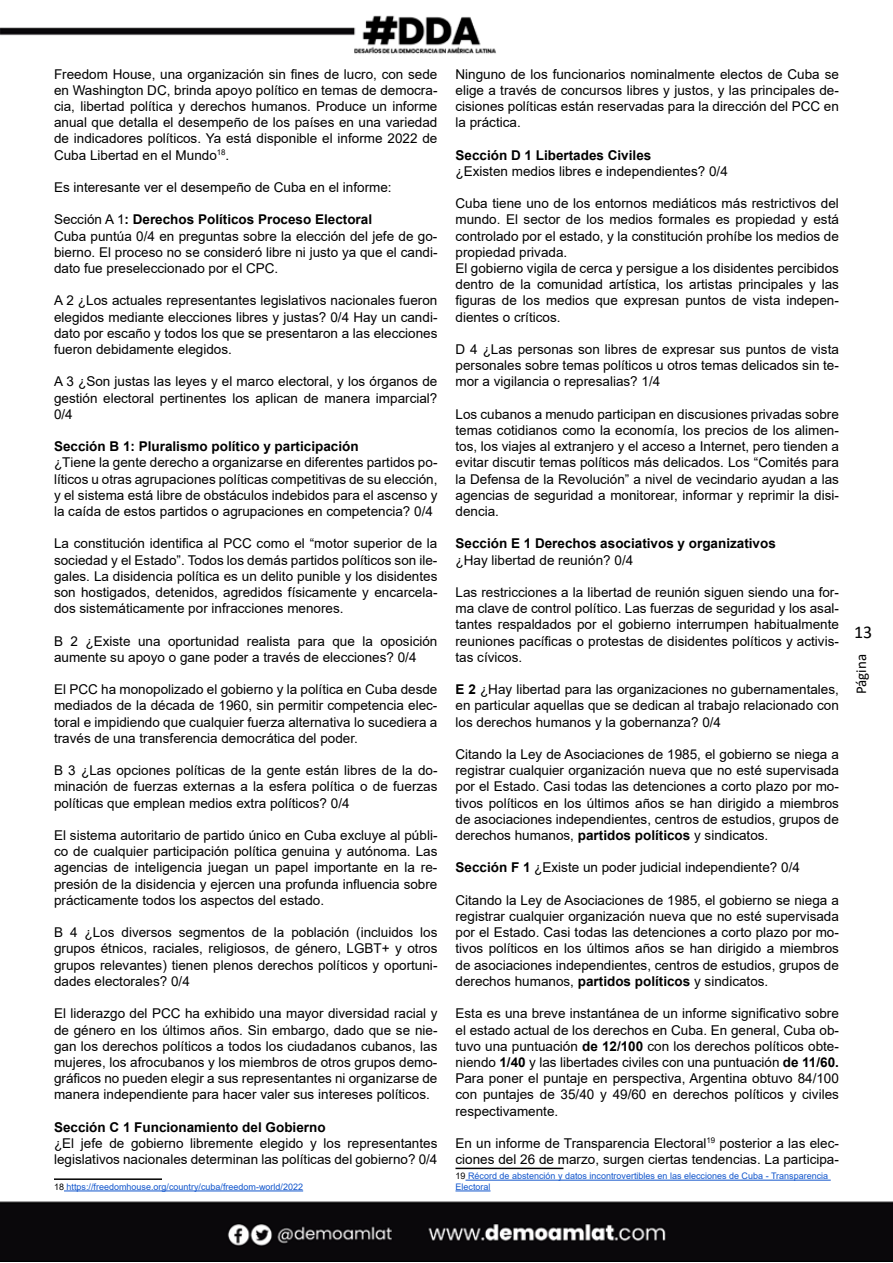
<style>
.page{position:relative;width:893px;height:1263px;background:#fff}
.page>*{position:absolute;margin:0;border:0;box-sizing:border-box;transform-origin:0 0}
.t1{font:18px "Calibri";color:#000}
.t2{font:15px "Calibri";color:#000}
.t3{font:13.5px/16.2px "Arial";color:#000;text-align:justify}
.t4{font:700 13.5px "Arial";color:#000}
.t5{font:9px/10.8px "Arial";color:#15c}
.s1{font-weight:700}
.s2{color:#000}
</style>
<div class="page">
<img style="left:0;top:15px;width:893px;height:1247px">
<hr style="left:54px;top:1178px;width:108px;height:2px;background:#000">
<hr style="left:64px;top:1190px;width:239px;height:1px;background:#15c">
<hr style="left:455px;top:1167px;width:108px;height:2px;background:#000">
<hr style="left:465px;top:1180px;width:366px;height:1px;background:#15c">
<hr style="left:455px;top:1190px;width:35px;height:1px;background:#15c">
<p class="t3" style="left:54px;top:66px;width:385px">Freedom House, una organización sin fines de lucro, con sede en Washington DC, brinda apoyo político en temas de democra&shy;cia, libertad política y derechos humanos. Produce un informe anual que detalla el desempeño de los países en una variedad de indicadores políticos. Ya está disponible el informe 2022 de Cuba Libertad en el Mundo<sup>18</sup>.</p>
<p class="t3" style="left:54px;top:179px;width:339px">Es interesante ver el desempeño de Cuba en el informe:</p>
<p class="t3" style="left:54px;top:211px;width:385px;text-align:left">Sección A 1<span class="s1">: Derechos Políticos Proceso Electoral<br></span>Cuba puntúa 0/4 en preguntas sobre la elección del jefe de go&shy;bierno. El proceso no se consideró libre ni justo ya que el candi&shy;dato fue preseleccionado por el CPC.</p>
<p class="t3" style="left:54px;top:292px;width:385px">A 2 ¿Los actuales representantes legislativos nacionales fueron elegidos mediante elecciones libres y justas? 0/4 Hay un candi&shy;dato por escaño y todos los que se presentaron a las elecciones fueron debidamente elegidos.</p>
<p class="t3" style="left:54px;top:373px;width:385px">A 3 ¿Son justas las leyes y el marco electoral, y los órganos de gestión electoral pertinentes los aplican de manera imparcial?<br>0/4</p>
<p class="t4" style="left:54px;top:437px;width:306px">Sección B 1: Pluralismo político y participación</p>
<p class="t3" style="left:54px;top:454px;width:385px">¿Tiene la gente derecho a organizarse en diferentes partidos po&shy;líticos u otras agrupaciones políticas competitivas de su elección, y el sistema está libre de obstáculos indebidos para el ascenso y la caída de estos partidos o agrupaciones en competencia? 0/4</p>
<p class="t3" style="left:54px;top:535px;width:385px">La constitución identifica al PCC como el “motor superior de la sociedad y el Estado”. Todos los demás partidos políticos son ile&shy;gales. La disidencia política es un delito punible y los disidentes son hostigados, detenidos, agredidos físicamente y encarcela&shy;dos sistemáticamente por infracciones menores.</p>
<p class="t3" style="left:54px;top:633px;width:385px">B 2 ¿Existe una oportunidad realista para que la oposición aumente su apoyo o gane poder a través de elecciones? 0/4</p>
<p class="t3" style="left:54px;top:681px;width:385px">El PCC ha monopolizado el gobierno y la política en Cuba desde mediados de la década de 1960, sin permitir competencia elec&shy;toral e impidiendo que cualquier fuerza alternativa lo sucediera a través de una transferencia democrática del poder.</p>
<p class="t3" style="left:54px;top:762px;width:385px">B 3 ¿Las opciones políticas de la gente están libres de la do&shy;minación de fuerzas externas a la esfera política o de fuerzas políticas que emplean medios extra políticos? 0/4</p>
<p class="t3" style="left:54px;top:827px;width:385px">El sistema autoritario de partido único en Cuba excluye al públi&shy;co de cualquier participación política genuina y autónoma. Las agencias de inteligencia juegan un papel importante en la re&shy;presión de la disidencia y ejercen una profunda influencia sobre prácticamente todos los aspectos del estado.</p>
<p class="t3" style="left:54px;top:924px;width:385px">B 4 ¿Los diversos segmentos de la población (incluidos los grupos étnicos, raciales, religiosos, de género, LGBT+ y otros grupos relevantes) tienen plenos derechos políticos y oportuni&shy;dades electorales? 0/4</p>
<p class="t3" style="left:54px;top:1005px;width:385px">El liderazgo del PCC ha exhibido una mayor diversidad racial y de género en los últimos años. Sin embargo, dado que se nie&shy;gan los derechos políticos a todos los ciudadanos cubanos, las mujeres, los afrocubanos y los miembros de otros grupos demo&shy;gráficos no pueden elegir a sus representantes ni organizarse de manera independiente para hacer valer sus intereses políticos.</p>
<p class="t4" style="left:54px;top:1117px;width:273px">Sección C 1 Funcionamiento del Gobierno</p>
<p class="t3" style="left:54px;top:1135px;width:385px">¿El jefe de gobierno libremente elegido y los representantes legislativos nacionales determinan las políticas del gobierno? 0/4</p>
<p class="t5" style="left:54px;top:1181px;width:251px"><span class="s2">18</span> https://freedomhouse.org/country/cuba/freedom-world/2022</p>
<p class="t3" style="left:455px;top:66px;width:385px">Ninguno de los funcionarios nominalmente electos de Cuba se elige a través de concursos libres y justos, y las principales de&shy;cisiones políticas están reservadas para la dirección del PCC en la práctica.</p>
<p class="t4" style="left:455px;top:145px;width:197px">Sección D 1 Libertades Civiles</p>
<p class="t3" style="left:455px;top:163px;width:274px">¿Existen medios libres e independientes? 0/4</p>
<p class="t3" style="left:455px;top:195px;width:385px;text-align:left">Cuba tiene uno de los entornos mediáticos más restrictivos del mundo. El sector de los medios formales es propiedad y está controlado por el estado, y la constitución prohíbe los medios de propiedad privada.<br>El gobierno vigila de cerca y persigue a los disidentes percibidos dentro de la comunidad artística, los artistas principales y las figuras de los medios que expresan puntos de vista indepen&shy;dientes o críticos.</p>
<p class="t3" style="left:455px;top:341px;width:385px">D 4 ¿Las personas son libres de expresar sus puntos de vista personales sobre temas políticos u otros temas delicados sin te&shy;mor a vigilancia o represalias? 1/4</p>
<p class="t3" style="left:455px;top:406px;width:385px">Los cubanos a menudo participan en discusiones privadas sobre temas cotidianos como la economía, los precios de los alimen&shy;tos, los viajes al extranjero y el acceso a Internet, pero tienden a evitar discutir temas políticos más delicados. Los “Comités para la Defensa de la Revolución” a nivel de vecindario ayudan a las agencias de seguridad a monitorear, informar y reprimir la disi&shy;dencia.</p>
<p class="t4" style="left:455px;top:534px;width:322px">Sección E 1 Derechos asociativos y organizativos</p>
<p class="t3" style="left:455px;top:552px;width:179px">¿Hay libertad de reunión? 0/4</p>
<p class="t3" style="left:455px;top:584px;width:385px">Las restricciones a la libertad de reunión siguen siendo una for&shy;ma clave de control político. Las fuerzas de seguridad y los asal&shy;tantes respaldados por el gobierno interrumpen habitualmente reuniones pacíficas o protestas de disidentes políticos y activis&shy;tas cívicos.</p>
<p class="t3" style="left:455px;top:681px;width:385px"><span class="s1">E 2</span> ¿Hay libertad para las organizaciones no gubernamentales, en particular aquellas que se dedican al trabajo relacionado con los derechos humanos y la gobernanza? 0/4</p>
<p class="t3" style="left:455px;top:746px;width:385px">Citando la Ley de Asociaciones de 1985, el gobierno se niega a registrar cualquier organización nueva que no esté supervisada por el Estado. Casi todas las detenciones a corto plazo por mo&shy;tivos políticos en los últimos años se han dirigido a miembros de asociaciones independientes, centros de estudios, grupos de derechos humanos, <span class="s1">partidos políticos</span> y sindicatos.</p>
<p class="t3" style="left:455px;top:859px;width:346px"><span class="s1">Sección F 1</span> ¿Existe un poder judicial independiente? 0/4</p>
<p class="t3" style="left:455px;top:892px;width:385px">Citando la Ley de Asociaciones de 1985, el gobierno se niega a registrar cualquier organización nueva que no esté supervisada por el Estado. Casi todas las detenciones a corto plazo por mo&shy;tivos políticos en los últimos años se han dirigido a miembros de asociaciones independientes, centros de estudios, grupos de derechos humanos, <span class="s1">partidos políticos</span> y sindicatos.</p>
<p class="t3" style="left:455px;top:1005px;width:385px">Esta es una breve instantánea de un informe significativo sobre el estado actual de los derechos en Cuba. En general, Cuba ob&shy;tuvo una puntuación <span class="s1">de 12/100</span> con los derechos políticos obte&shy;niendo <span class="s1">1/40</span> y las libertades civiles con una puntuación <span class="s1">de 11/60.<br></span>Para poner el puntaje en perspectiva, Argentina obtuvo 84/100 con puntajes de 35/40 y 49/60 en derechos políticos y civiles respectivamente.</p>
<p class="t3" style="left:455px;top:1135px;width:385px">En un informe de Transparencia Electoral<sup>19</sup> posterior a las elec&shy;ciones del 26 de marzo, surgen ciertas tendencias. La participa-</p>
<p class="t5" style="left:455px;top:1170px;width:374px"><span class="s2">19</span> Récord de abstención y datos incontrovertibles en las elecciones de Cuba - Transparencia<br>Electoral</p>
<h1 class="t1" style="left:854px;top:620px;width:20px">13</h1>
<p class="t2" style="left:851px;top:694px;width:42px;rotate:-90deg">Página</p>
</div>
